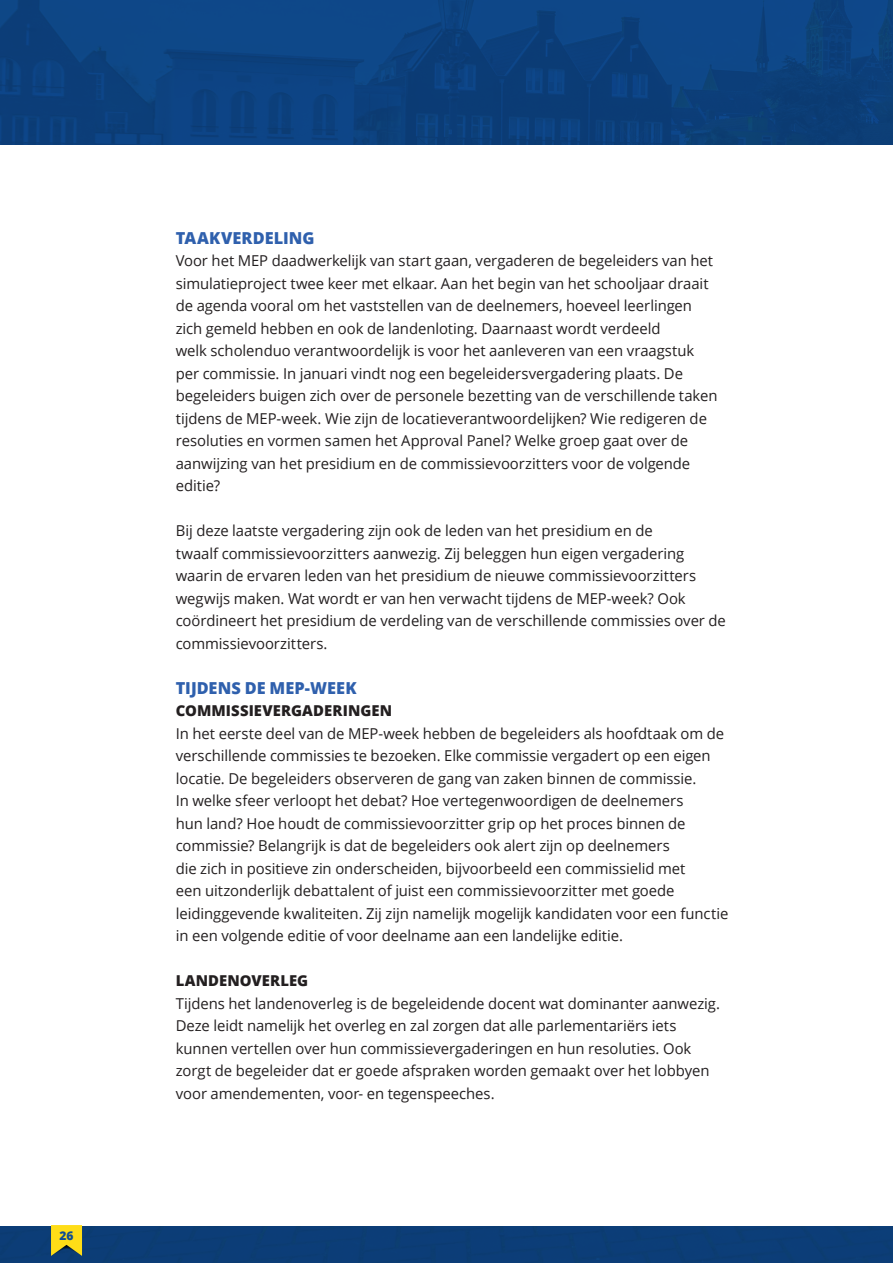
<style>
.page{position:relative;width:893px;height:1263px;background:#fff}
.page>*{position:absolute;margin:0;border:0;box-sizing:border-box;transform-origin:0 0}
.t1{font:800 16.5px "Open Sans";letter-spacing:.005em;color:#2f60ad}
.t2{font:15px/22.5px "Open Sans";letter-spacing:-.005em;color:#231f20}
.t3{font:800 15px "Open Sans";letter-spacing:.01em;color:#231f20}
.t4{font:800 12px "Open Sans";color:#0f4c93}
</style>
<div class="page">
<div style="left:0;top:1226px;width:893px;height:37px;background:#0c3d77"></div>
<svg style="left:51px;top:1225px;width:32px;height:32px"></svg>
<img style="left:0;top:0;width:893px;height:145px">
<p class="t4" style="left:59px;top:1227px;width:16px">26</p>
<p class="t1" style="left:176px;top:225px;width:140px">TAAKVERDELING</p>
<p class="t2" style="left:176px;top:249px;width:543px">Voor het MEP daadwerkelijk van start gaan, vergaderen de begeleiders van het simulatieproject twee keer met elkaar. Aan het begin van het schooljaar draait de agenda vooral om het vaststellen van de deelnemers, hoeveel leerlingen zich gemeld hebben en ook de landenloting. Daarnaast wordt verdeeld<br>welk scholenduo verantwoordelijk is voor het aanleveren van een vraagstuk per commissie. In januari vindt nog een begeleidersvergadering plaats. De begeleiders buigen zich over de personele bezetting van de verschillende taken tijdens de MEP-week. Wie zijn de locatieverantwoordelijken? Wie redigeren de resoluties en vormen samen het Approval Panel? Welke groep gaat over de aanwijzing van het presidium en de commissievoorzitters voor de volgende editie?</p>
<p class="t2" style="left:176px;top:519px;width:552px">Bij deze laatste vergadering zijn ook de leden van het presidium en de<br>twaalf commissievoorzitters aanwezig. Zij beleggen hun eigen vergadering waarin de ervaren leden van het presidium de nieuwe commissievoorzitters wegwijs maken. Wat wordt er van hen verwacht tijdens de MEP-week? Ook coördineert het presidium de verdeling van de verschillende commissies over de commissievoorzitters.</p>
<p class="t1" style="left:176px;top:675px;width:182px">TIJDENS DE MEP-WEEK</p>
<p class="t3" style="left:176px;top:699px;width:218px">COMMISSIEVERGADERINGEN</p>
<p class="t2" style="left:176px;top:722px;width:554px">In het eerste deel van de MEP-week hebben de begeleiders als hoofdtaak om de verschillende commissies te bezoeken. Elke commissie vergadert op een eigen locatie. De begeleiders observeren de gang van zaken binnen de commissie.<br>In welke sfeer verloopt het debat? Hoe vertegenwoordigen de deelnemers<br>hun land? Hoe houdt de commissievoorzitter grip op het proces binnen de commissie? Belangrijk is dat de begeleiders ook alert zijn op deelnemers<br>die zich in positieve zin onderscheiden, bijvoorbeeld een commissielid met<br>een uitzonderlijk debattalent of juist een commissievoorzitter met goede leidinggevende kwaliteiten. Zij zijn namelijk mogelijk kandidaten voor een functie in een volgende editie of voor deelname aan een landelijke editie.</p>
<p class="t3" style="left:176px;top:969px;width:134px">LANDENOVERLEG</p>
<p class="t2" style="left:176px;top:992px;width:546px">Tijdens het landenoverleg is de begeleidende docent wat dominanter aanwezig.<br>Deze leidt namelijk het overleg en zal zorgen dat alle parlementariërs iets kunnen vertellen over hun commissievergaderingen en hun resoluties. Ook zorgt de begeleider dat er goede afspraken worden gemaakt over het lobbyen voor amendementen, voor- en tegenspeeches.</p>
</div>
